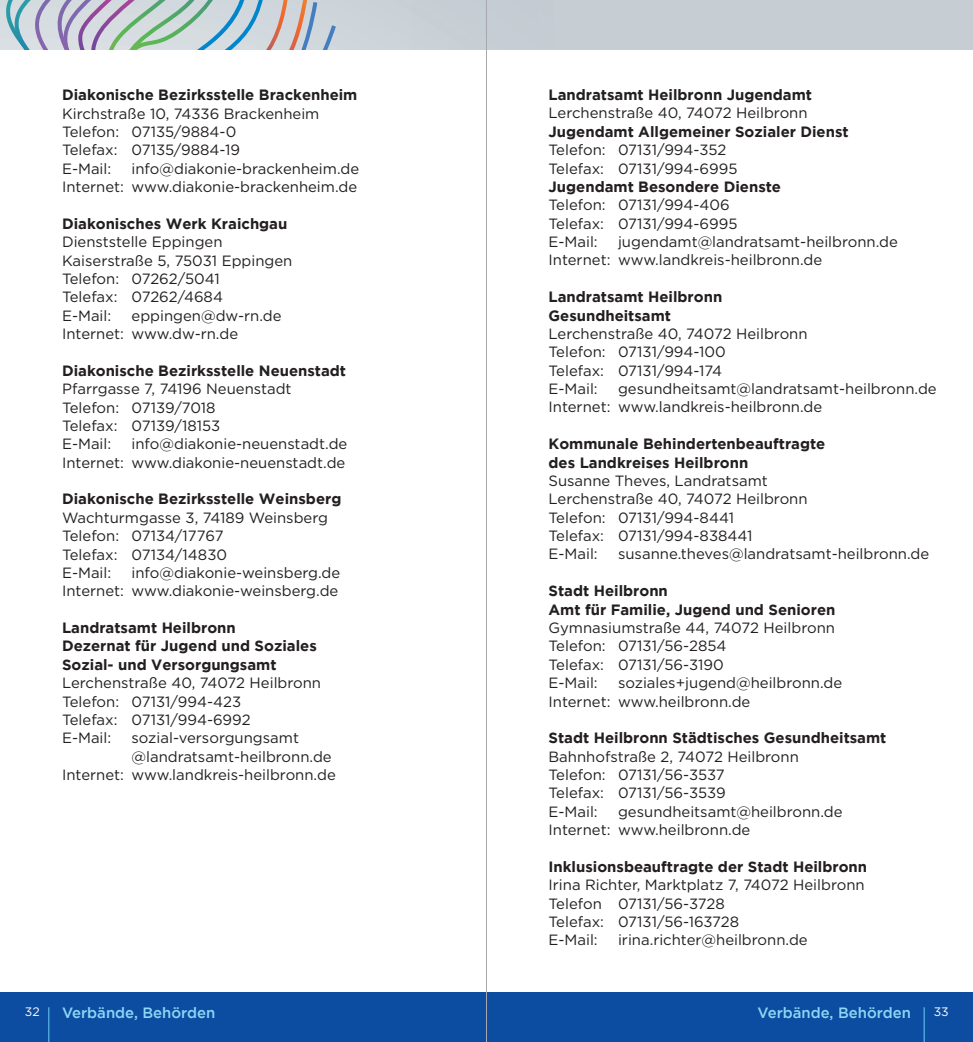
<style>
.page{position:relative;width:973px;height:1042px;background:#fff}
.page>*{position:absolute;margin:0;border:0;box-sizing:border-box;transform-origin:0 0}
.t1{font:14.88px/18.4px "Gotham";color:#231f20}
.t2{font:700 14.88px/18.4px "Gotham";color:#231f20}
.t3{font:500 14.88px "Gotham";color:#8dd7f7}
.t4{font:12.25px "Gotham";color:#fff}
</style>
<div class="page">
<div style="left:0;top:992px;width:972px;height:50px;background:#0d4da1"></div>
<div style="left:0;top:0;width:972px;height:50px;background:#c6ced4"></div>
<svg style="left:0;top:0;width:336px;height:50px"></svg>
<hr style="left:48px;top:1007px;width:1px;height:35px;background:#6bcff6">
<hr style="left:923px;top:1007px;width:1px;height:35px;background:#6bcff6">
<hr style="left:486px;top:0;width:1px;height:1042px;background:#a8a9ad">
<p class="t2" style="left:62px;top:85px;width:297px">Diakonische Bezirksstelle Brackenheim</p>
<p class="t1" style="left:62px;top:104px;width:259px">Kirchstraße 10, 74336 Brackenheim<br>Telefon: 07135/9884-0<br>Telefax: 07135/9884-19<br>E-Mail:</p>
<p class="t1" style="left:62px;top:159px;width:298px;text-align:right">info@diakonie-brackenheim.de<br>Internet: www.diakonie-brackenheim.de</p>
<p class="t2" style="left:62px;top:214px;width:227px">Diakonisches Werk Kraichgau</p>
<p class="t1" style="left:62px;top:232px;width:232px">Dienststelle Eppingen<br>Kaiserstraße 5, 75031 Eppingen<br>Telefon: 07262/5041<br>Telefax: 07262/4684<br>E-Mail:</p>
<p class="t1" style="left:62px;top:306px;width:221px;text-indent:69px">eppingen@dw-rn.de<br>Internet: www.dw-rn.de</p>
<p class="t2" style="left:62px;top:361px;width:285px">Diakonische Bezirksstelle Neuenstadt</p>
<p class="t1" style="left:62px;top:379px;width:231px">Pfarrgasse 7, 74196 Neuenstadt<br>Telefon: 07139/7018<br>Telefax: 07139/18153<br>E-Mail:</p>
<p class="t1" style="left:62px;top:435px;width:287px;text-align:right">info@diakonie-neuenstadt.de<br>Internet: www.diakonie-neuenstadt.de</p>
<p class="t2" style="left:62px;top:490px;width:281px">Diakonische Bezirksstelle Weinsberg</p>
<p class="t1" style="left:62px;top:508px;width:267px">Wachturmgasse 3, 74189 Weinsberg<br>Telefon: 07134/17767<br>Telefax: 07134/14830<br>E-Mail:</p>
<p class="t1" style="left:62px;top:563px;width:280px;text-align:right">info@diakonie-weinsberg.de<br>Internet: www.diakonie-weinsberg.de</p>
<p class="t2" style="left:62px;top:618px;width:256px">Landratsamt Heilbronn<br>Dezernat für Jugend und Soziales<br>Sozial- und Versorgungsamt</p>
<p class="t1" style="left:62px;top:673px;width:260px">Lerchenstraße 40, 74072 Heilbronn<br>Telefon: 07131/994-423<br>Telefax: 07131/994-6992<br>E-Mail:</p>
<p class="t1" style="left:131px;top:728px;width:169px">sozial-versorgungsamt</p>
<p class="t1" style="left:131px;top:747px;width:202px">@landratsamt-heilbronn.de</p>
<p class="t1" style="left:62px;top:765px;width:275px">Internet: www.landkreis-heilbronn.de</p>
<p class="t2" style="left:548px;top:85px;width:265px">Landratsamt Heilbronn Jugendamt</p>
<p class="t1" style="left:548px;top:104px;width:260px">Lerchenstraße 40, 74072 Heilbronn</p>
<p class="t2" style="left:548px;top:122px;width:301px">Jugendamt Allgemeiner Sozialer Dienst</p>
<p class="t1" style="left:548px;top:140px;width:190px">Telefon: 07131/994-352<br>Telefax: 07131/994-6995</p>
<p class="t2" style="left:548px;top:177px;width:234px">Jugendamt Besondere Dienste</p>
<p class="t1" style="left:548px;top:196px;width:190px">Telefon: 07131/994-406<br>Telefax: 07131/994-6995<br>E-Mail:</p>
<p class="t1" style="left:548px;top:232px;width:351px;text-indent:69px">jugendamt@landratsamt-heilbronn.de<br>Internet: www.landkreis-heilbronn.de</p>
<p class="t2" style="left:548px;top:287px;width:175px">Landratsamt Heilbronn<br>Gesundheitsamt</p>
<p class="t1" style="left:548px;top:324px;width:260px">Lerchenstraße 40, 74072 Heilbronn<br>Telefon: 07131/994-100<br>Telefax: 07131/994-174<br>E-Mail:</p>
<p class="t1" style="left:548px;top:379px;width:389px;text-indent:69px">gesundheitsamt@landratsamt-heilbronn.de<br>Internet: www.landkreis-heilbronn.de</p>
<p class="t2" style="left:548px;top:434px;width:278px">Kommunale Behindertenbeauftragte des Landkreises Heilbronn</p>
<p class="t1" style="left:548px;top:471px;width:260px">Susanne Theves, Landratsamt<br>Lerchenstraße 40, 74072 Heilbronn<br>Telefon: 07131/994-8441<br>Telefax: 07131/994-838441<br>E-Mail:</p>
<p class="t1" style="left:618px;top:545px;width:313px">susanne.theves@landratsamt-heilbronn.de</p>
<p class="t2" style="left:548px;top:581px;width:288px">Stadt Heilbronn<br>Amt für Familie, Jugend und Senioren</p>
<p class="t1" style="left:548px;top:618px;width:288px">Gymnasiumstraße 44, 74072 Heilbronn<br>Telefon: 07131/56-2854<br>Telefax: 07131/56-3190<br>E-Mail:</p>
<p class="t1" style="left:548px;top:673px;width:295px;text-indent:69px">soziales+jugend@heilbronn.de<br>Internet: www.heilbronn.de</p>
<p class="t2" style="left:548px;top:728px;width:339px">Stadt Heilbronn Städtisches Gesundheitsamt</p>
<p class="t1" style="left:548px;top:747px;width:252px">Bahnhofstraße 2, 74072 Heilbronn<br>Telefon: 07131/56-3537<br>Telefax: 07131/56-3539<br>E-Mail:</p>
<p class="t1" style="left:548px;top:802px;width:295px;text-indent:69px">gesundheitsamt@heilbronn.de<br>Internet: www.heilbronn.de</p>
<p class="t2" style="left:548px;top:857px;width:320px">Inklusionsbeauftragte der Stadt Heilbronn</p>
<p class="t1" style="left:548px;top:875px;width:317px">Irina Richter, Marktplatz 7, 74072 Heilbronn<br>Telefon 07131/56-3728<br>Telefax: 07131/56-163728<br>E-Mail:</p>
<p class="t1" style="left:618px;top:930px;width:191px">irina.richter@heilbronn.de</p>
<p class="t3" style="left:62px;top:1004px;width:155px">Verbände, Behörden</p>
<p class="t3" style="left:757px;top:1004px;width:155px">Verbände, Behörden</p>
<p class="t4" style="left:25px;top:1005px;width:16px">32</p>
<p class="t4" style="left:933px;top:1005px;width:17px">33</p>
</div>
